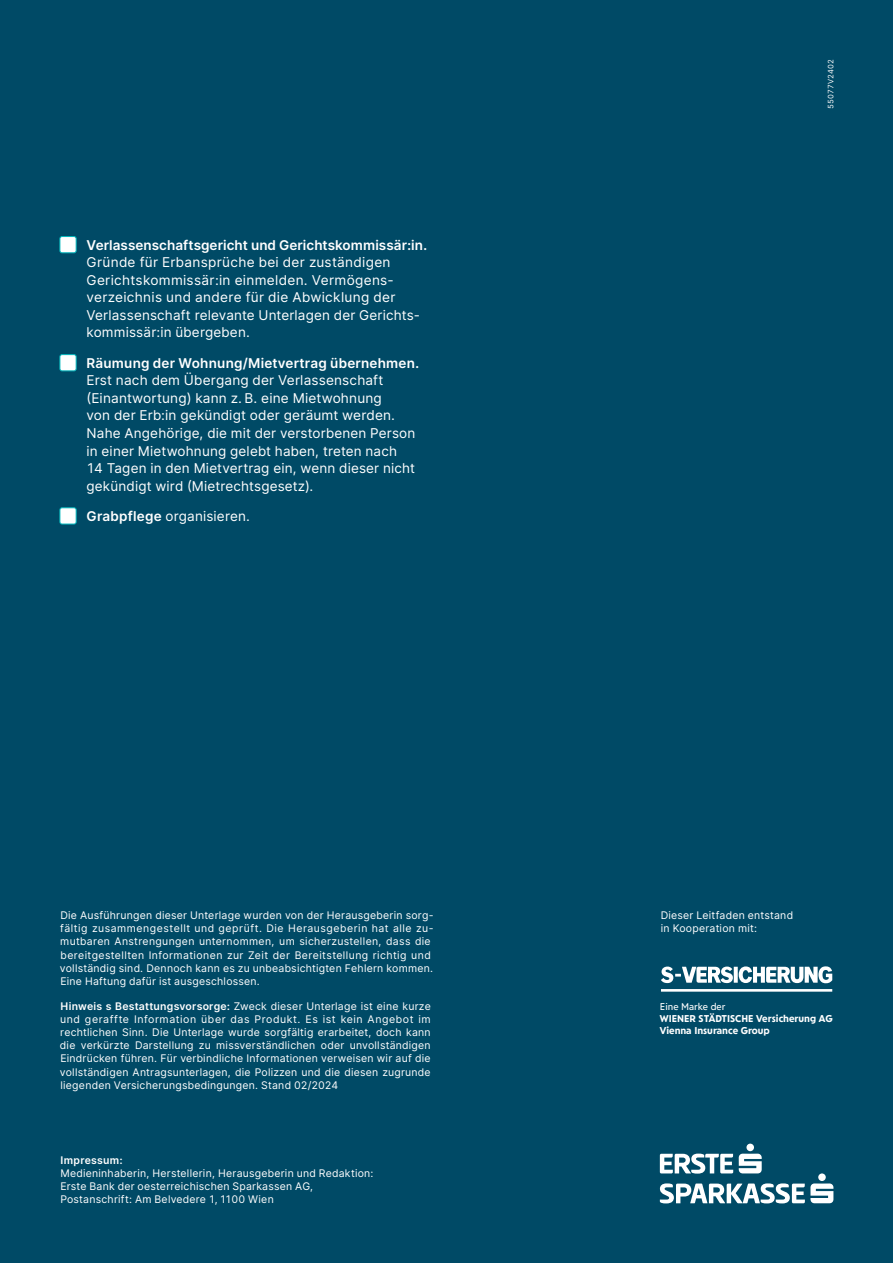
<style>
.page{position:relative;width:893px;height:1263px;background:#004a66}
.page>*{position:absolute;margin:0;border:0;box-sizing:border-box;transform-origin:0 0}
.t1{font:13.5px/17.5px "Inter";letter-spacing:.015em;color:#fff}
.t2{font:600 13.5px "Inter";letter-spacing:.005em;color:#fff}
.t3{font:10.5px/13.2px "Inter";letter-spacing:.025em;color:#fff}
.t4{font:600 10.5px "Inter";letter-spacing:.025em;color:#fff}
.t5{font:700 9.9px "Sorglos Sans";color:#fff}
.t6{font:9.9px "Sorglos Sans";color:#fff}
.t7{font:7.5px "Inter";letter-spacing:.005em;color:#fff}
.s1{font-weight:600}
</style>
<div class="page">
<svg style="left:661px;top:966px;width:171px;height:17px"></svg>
<hr style="left:661px;top:989px;width:171px;height:3px;background:#fff">
<div style="left:60px;top:237px;width:16px;height:16px;background:#fff;border-radius:2px"></div>
<div style="left:60px;top:236px;width:17px;height:17px;border:1px solid #00b6bc;border-radius:2px"></div>
<div style="left:60px;top:355px;width:16px;height:16px;background:#fff;border-radius:2px"></div>
<div style="left:60px;top:354px;width:17px;height:17px;border:1px solid #00b6bc;border-radius:2px"></div>
<div style="left:60px;top:508px;width:16px;height:16px;background:#fff;border-radius:2px"></div>
<div style="left:60px;top:507px;width:17px;height:17px;border:1px solid #00b6bc;border-radius:2px"></div>
<svg style="left:660px;top:1183px;width:173px;height:20px"></svg>
<div style="left:818px;top:1173px;width:8px;height:8px;background:#fff;border-radius:50%"></div>
<svg style="left:660px;top:1153px;width:73px;height:20px"></svg>
<svg style="left:739px;top:1153px;width:23px;height:20px"></svg>
<div style="left:746px;top:1143px;width:8px;height:8px;background:#fff;border-radius:50%"></div>
<p class="t2" style="left:87px;top:235px;width:342px">Verlassenschaftsgericht und Gerichtskommissär:in.</p>
<p class="t1" style="left:87px;top:253px;width:335px">Gründe für Erbansprüche bei der zuständigen Gerichtskommissär:in einmelden. Vermögens&shy;verzeichnis und andere für die Abwicklung der Verlassenschaft relevante Unterlagen der Gerichts&shy;kommissär:in übergeben.</p>
<p class="t2" style="left:87px;top:353px;width:335px">Räumung der Wohnung/Mietvertrag übernehmen.</p>
<p class="t1" style="left:87px;top:371px;width:330px">Erst nach dem Übergang der Verlassenschaft (Einantwortung) kann z. B. eine Mietwohnung<br>von der Erb:in gekündigt oder geräumt werden.<br>Nahe Angehörige, die mit der verstorbenen Person in einer Mietwohnung gelebt haben, treten nach 14 Tagen in den Mietvertrag ein, wenn dieser nicht gekündigt wird (Mietrechtsgesetz).</p>
<p class="t1" style="left:87px;top:507px;width:165px"><span class="s1">Grabpflege</span> organisieren.</p>
<p class="t3" style="left:60px;top:908px;width:375px">Die Ausführungen dieser Unterlage wurden von der Herausgeberin sorg&shy;fältig zusammengestellt und geprüft. Die Herausgeberin hat alle zu&shy;mutbaren Anstrengungen unternommen, um sicherzustellen, dass die bereitgestellten Informationen zur Zeit der Bereitstellung richtig und vollständig sind. Dennoch kann es zu unbeabsichtigten Fehlern kommen.<br>Eine Haftung dafür ist ausgeschlossen.</p>
<p class="t3" style="left:60px;top:999px;width:372px;text-align:justify"><span class="s1">Hinweis s Bestattungsvorsorge:</span> Zweck dieser Unterlage ist eine kurze und geraffte Information über das Produkt. Es ist kein Angebot im rechtlichen Sinn. Die Unterlage wurde sorgfältig erarbeitet, doch kann die verkürzte Darstellung zu missverständlichen oder unvollständigen Eindrücken führen. Für verbindliche Informationen verweisen wir auf die vollständigen Antragsunterlagen, die Polizzen und die diesen zugrunde liegenden Versicherungsbedingungen. Stand 02/2024</p>
<p class="t4" style="left:61px;top:1152px;width:64px">Impressum:</p>
<p class="t3" style="left:60px;top:1166px;width:315px">Medieninhaberin, Herstellerin, Herausgeberin und Redaktion:<br>Erste Bank der oesterreichischen Sparkassen AG,<br>Postanschrift: Am Belvedere 1, 1100 Wien</p>
<p class="t7" style="left:825px;top:109px;width:51px;rotate:-90deg">55077V2402</p>
<p class="t3" style="left:661px;top:908px;width:134px">Dieser Leitfaden entstand in Kooperation mit:</p>
<p class="t6" style="left:660px;top:1001px;width:67px">Eine Marke der</p>
<p class="t5" style="left:660px;top:1012px;width:234px">WIENER STÄDTISCHE Versicherung AG Vienna Insur</p>
</div>
